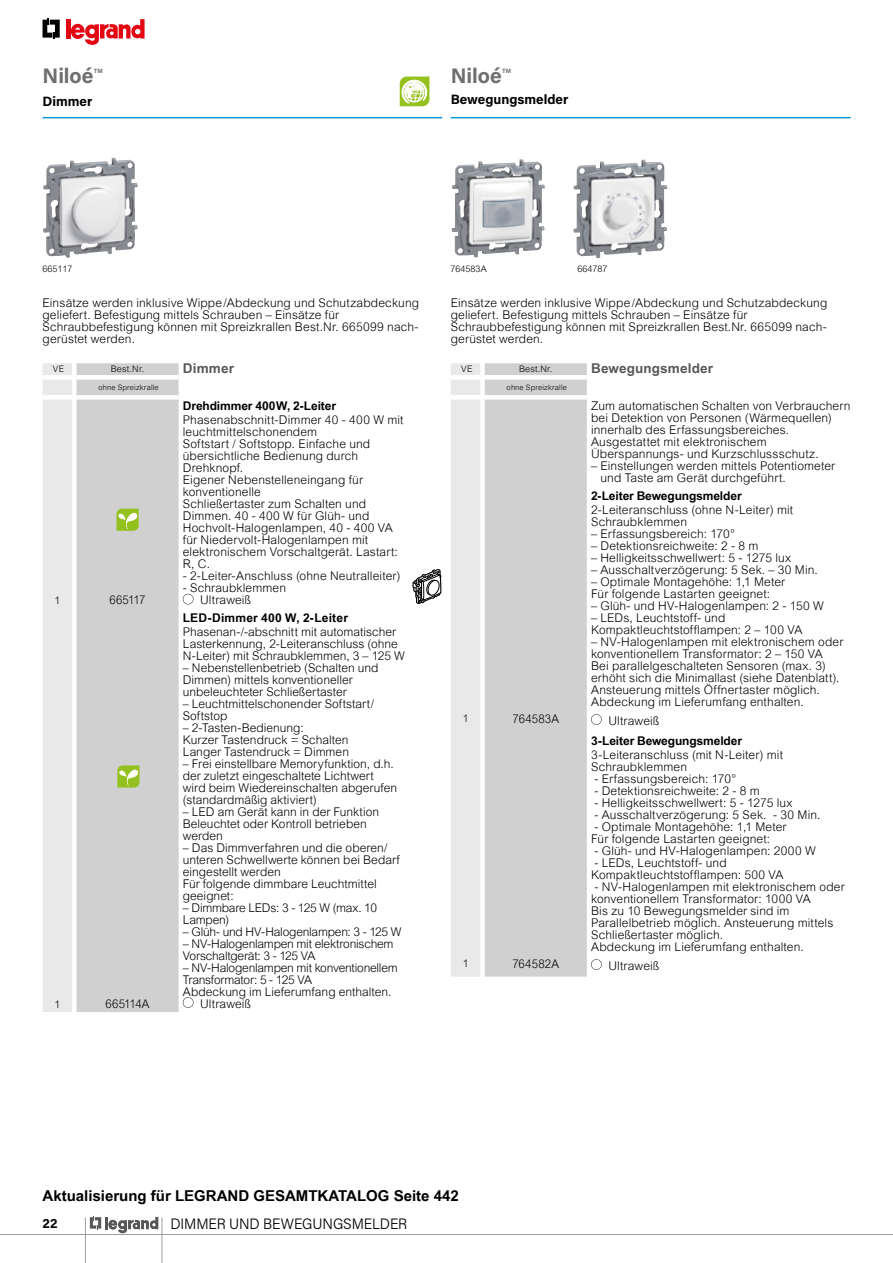
<style>
.page{position:relative;width:893px;height:1263px;background:#fff}
.page>*{position:absolute;margin:0;border:0;box-sizing:border-box;transform-origin:0 0}
.t1{font:700 21px "Acumin Pro";color:#706f6f}
.t2{font:700 15px "Arial";color:#000}
.t3{font:300 15px "Acumin Pro";letter-spacing:-.005em;color:#000;scale:.95 1}
.t4{font:700 13.5px "Acumin Pro";color:#000}
.t5{font:700 13.5px "Arial";letter-spacing:.01em;color:#575756}
.t6{font:300 12px/12px "Arial";letter-spacing:.01em;color:#000}
.t7{font:300 12px/12px "Arial";letter-spacing:-.02em;color:#000}
.t8{font:300 12px/12px "Arial";letter-spacing:-.015em;color:#000}
.t9{font:700 12px "Arial";letter-spacing:-.005em;color:#000}
.t10{font:700 12px "Arial";letter-spacing:.02em;color:#000}
.t11{font:300 12px "Arial";letter-spacing:.01em;color:#000;scale:.95 1}
.t12{font:300 12px "Arial";letter-spacing:-.015em;color:#000;scale:.95 1}
.t13{font:300 10.5px "Arial";color:#000}
.t14{font:300 9px "Arial";color:#000}
.t15{font:300 7.5px "Arial";letter-spacing:.025em;color:#000}
.t16{font:700 6.15px "Acumin Pro";color:#706f6f}
</style>
<div class="page">
<hr style="left:162px;top:1217px;width:1px;height:46px;background:#9d9d9c">
<hr style="left:85px;top:1217px;width:1px;height:46px;background:#9d9d9c">
<svg style="left:90px;top:1216px;width:68px;height:17px"></svg>
<hr style="left:0;top:1234px;width:893px;height:1px;background:#9d9d9c">
<svg style="left:43px;top:18px;width:17px;height:21px"></svg>
<hr style="left:66px;top:19px;width:4px;height:20px;background:#e30613">
<svg style="left:71px;top:19px;width:74px;height:26px"></svg>
<svg style="left:400px;top:77px;width:29px;height:29px"></svg>
<div style="left:404px;top:82px;width:20px;height:20px;border:1px solid #fff;border-radius:50%"></div>
<img style="left:573px;top:160px;width:94px;height:98px">
<img style="left:43px;top:158px;width:95px;height:100px">
<img style="left:452px;top:159px;width:93px;height:98px">
<div style="left:485px;top:363px;width:102px;height:614px;background:#d0d0d0"></div>
<div style="left:485px;top:375px;width:102px;height:5px;background:#fff"></div>
<svg style="left:451px;top:363px;width:34px;height:614px"></svg>
<div style="left:485px;top:395px;width:102px;height:5px;background:#fff"></div>
<svg style="left:591px;top:714px;width:11px;height:11px"></svg>
<svg style="left:591px;top:959px;width:11px;height:11px"></svg>
<div style="left:77px;top:363px;width:102px;height:649px;background:#d0d0d0"></div>
<div style="left:77px;top:375px;width:102px;height:5px;background:#fff"></div>
<svg style="left:43px;top:363px;width:34px;height:649px;background:#ebebeb"></svg>
<div style="left:77px;top:395px;width:102px;height:5px;background:#fff"></div>
<svg style="left:183px;top:594px;width:10px;height:10px"></svg>
<svg style="left:412px;top:569px;width:30px;height:35px"></svg>
<svg style="left:183px;top:997px;width:10px;height:11px"></svg>
<svg style="left:116px;top:509px;width:23px;height:22px"></svg>
<hr style="left:43px;top:117px;width:399px;height:1px;background:#009bd9">
<hr style="left:451px;top:117px;width:399px;height:1px;background:#009bd9">
<svg style="left:117px;top:765px;width:23px;height:22px"></svg>
<h1 class="t1" style="left:43px;top:61px;width:52px">Niloé</h1>
<p class="t16" style="left:94px;top:66px;width:11px">TM</p>
<p class="t4" style="left:43px;top:92px;width:51px">Dimmer</p>
<h1 class="t1" style="left:451px;top:61px;width:52px">Niloé</h1>
<p class="t16" style="left:502px;top:66px;width:11px">TM</p>
<p class="t4" style="left:451px;top:90px;width:119px">Bewegungsmelder</p>
<p class="t14" style="left:43px;top:264px;width:32px">665117</p>
<p class="t14" style="left:451px;top:264px;width:38px">764583A</p>
<p class="t14" style="left:577px;top:264px;width:32px">664787</p>
<p class="t6" style="left:43px;top:296px;width:378px">Einsätze werden inklusive Wippe/Abdeckung und Schutzabdeckung geliefert. Befestigung mittels Schrauben – Einsätze für Schraubbefestigung können mit Spreizkrallen Best.Nr. 665099 nach&shy;gerüstet werden.</p>
<p class="t6" style="left:451px;top:296px;width:378px">Einsätze werden inklusive Wippe/Abdeckung und Schutzabdeckung geliefert. Befestigung mittels Schrauben – Einsätze für Schraubbefestigung können mit Spreizkrallen Best.Nr. 665099 nach&shy;gerüstet werden.</p>
<p class="t14" style="left:53px;top:364px;width:13px">VE</p>
<p class="t14" style="left:111px;top:364px;width:35px">Best.Nr.</p>
<p class="t5" style="left:183px;top:360px;width:53px">Dimmer</p>
<p class="t15" style="left:98px;top:383px;width:62px">ohne Spreizkralle</p>
<p class="t9" style="left:183px;top:399px;width:155px">Drehdimmer 400W, 2-Leiter</p>
<p class="t6" style="left:183px;top:414px;width:222px">Phasenabschnitt-Dimmer 40 - 400 W mit leuchtmittelschonendem<br>Softstart / Softstopp. Einfache und übersichtliche Bedienung durch<br>Drehknopf.<br>Eigener Nebenstelleneingang für konventionelle<br>Schließertaster zum Schalten und<br>Dimmen. 40 - 400 W für Glüh- und<br>Hochvolt-Halogenlampen, 40 - 400 VA für Niedervolt-Halogenlampen mit elektronischem Vorschaltgerät. Lastart:<br>R, C.</p>
<p class="t6" style="left:183px;top:570px;width:219px">- 2-Leiter-Anschluss (ohne Neutralleiter)</p>
<p class="t6" style="left:200px;top:582px;width:87px;text-indent:-17px">- Schraubklemmen<br>Ultraweiß</p>
<p class="t10" style="left:183px;top:610px;width:167px">LED-Dimmer 400 W, 2-Leiter</p>
<p class="t6" style="left:183px;top:626px;width:223px">Phasenan-/-abschnitt mit automatischer<br>Lasterkennung, 2-Leiteranschluss (ohne<br>N-Leiter) mit Schraubklemmen, 3 – 125 W</p>
<p class="t6" style="left:183px;top:662px;width:197px">– Nebenstellenbetrieb (Schalten und<br>Dimmen) mittels konventioneller unbeleuchteter Schließertaster</p>
<p class="t6" style="left:183px;top:698px;width:193px">– Leuchtmittelschonender Softstart/<br>Softstop</p>
<p class="t6" style="left:183px;top:722px;width:168px">– 2-Tasten-Bedienung:<br>Kurzer Tastendruck = Schalten<br>Langer Tastendruck = Dimmen</p>
<p class="t6" style="left:183px;top:758px;width:216px">– Frei einstellbare Memoryfunktion, d.h. der zuletzt eingeschaltete Lichtwert wird beim Wiedereinschalten abgerufen (standardmäßig aktiviert)</p>
<p class="t6" style="left:183px;top:806px;width:198px">– LED am Gerät kann in der Funktion<br>Beleuchtet oder Kontroll betrieben werden</p>
<p class="t6" style="left:183px;top:842px;width:219px">– Das Dimmverfahren und die oberen/ unteren Schwellwerte können bei Bedarf eingestellt werden<br>Für folgende dimmbare Leuchtmittel geeignet:</p>
<p class="t7" style="left:183px;top:902px;width:196px">– Dimmbare LEDs: 3 - 125 W (max. 10<br>Lampen)</p>
<p class="t7" style="left:183px;top:926px;width:220px">– Glüh- und HV-Halogenlampen: 3 - 125 W</p>
<p class="t7" style="left:183px;top:938px;width:212px">– NV-Halogenlampen mit elektronischem<br>Vorschaltgerät: 3 - 125 VA</p>
<p class="t8" style="left:183px;top:962px;width:217px">– NV-Halogenlampen mit konventionellem<br>Transformator: 5 - 125 VA<br>Abdeckung im Lieferumfang enthalten.</p>
<p class="t13" style="left:54px;top:595px;width:7px">1</p>
<p class="t11" style="left:110px;top:593px;width:39px">665117</p>
<p class="t13" style="left:54px;top:998px;width:7px">1</p>
<p class="t12" style="left:106px;top:997px;width:48px">665114A</p>
<p class="t6" style="left:200px;top:998px;width:52px">Ultraweiß</p>
<p class="t14" style="left:461px;top:364px;width:13px">VE</p>
<p class="t14" style="left:519px;top:364px;width:35px">Best.Nr.</p>
<p class="t5" style="left:591px;top:360px;width:124px">Bewegungsmelder</p>
<p class="t15" style="left:507px;top:383px;width:62px">ohne Spreizkralle</p>
<p class="t6" style="left:591px;top:400px;width:261px">Zum automatischen Schalten von Verbrauchern bei Detektion von Personen (Wärmequellen) innerhalb des Erfassungsbereiches.<br>Ausgestattet mit elektronischem Überspannungs- und Kurzschlussschutz.</p>
<p class="t6" style="left:600px;top:460px;width:236px;text-indent:-9px">– Einstellungen werden mittels Potentiometer und Taste am Gerät durchgeführt.</p>
<p class="t9" style="left:591px;top:488px;width:152px">2-Leiter Bewegungsmelder</p>
<p class="t6" style="left:591px;top:503px;width:204px">2-Leiteranschluss (ohne N-Leiter) mit<br>Schraubklemmen</p>
<p class="t6" style="left:591px;top:527px;width:145px">– Erfassungsbereich: 170°</p>
<p class="t6" style="left:591px;top:539px;width:169px">– Detektionsreichweite: 2 - 8 m</p>
<p class="t6" style="left:591px;top:551px;width:201px">– Helligkeitsschwellwert: 5 - 1275 lux</p>
<p class="t6" style="left:591px;top:563px;width:228px">– Ausschaltverzögerung: 5 Sek. – 30 Min.</p>
<p class="t6" style="left:591px;top:575px;width:196px">– Optimale Montagehöhe: 1,1 Meter<br>Für folgende Lastarten geeignet:</p>
<p class="t6" style="left:591px;top:599px;width:234px">– Glüh- und HV-Halogenlampen: 2 - 150 W</p>
<p class="t6" style="left:591px;top:611px;width:213px">– LEDs, Leuchtstoff- und<br>Kompaktleuchtstofflampen: 2 – 100 VA</p>
<p class="t6" style="left:591px;top:635px;width:254px">– NV-Halogenlampen mit elektronischem oder konventionellem Transformator: 2 – 150 VA Bei parallelgeschalteten Sensoren (max. 3) erhöht sich die Minimallast (siehe Datenblatt).<br>Ansteuerung mittels Öffnertaster möglich.<br>Abdeckung im Lieferumfang enthalten.</p>
<p class="t13" style="left:463px;top:712px;width:7px">1</p>
<p class="t11" style="left:513px;top:712px;width:50px">764583A</p>
<p class="t6" style="left:608px;top:715px;width:52px">Ultraweiß</p>
<p class="t9" style="left:591px;top:733px;width:153px">3-Leiter Bewegungsmelder</p>
<p class="t6" style="left:591px;top:748px;width:193px">3-Leiteranschluss (mit N-Leiter) mit<br>Schraubklemmen</p>
<p class="t6" style="left:594px;top:772px;width:143px">- Erfassungsbereich: 170°</p>
<p class="t6" style="left:594px;top:784px;width:167px">- Detektionsreichweite: 2 - 8 m</p>
<p class="t6" style="left:594px;top:796px;width:199px">- Helligkeitsschwellwert: 5 - 1275 lux</p>
<p class="t6" style="left:594px;top:808px;width:228px">- Ausschaltverzögerung: 5 Sek. - 30 Min.</p>
<p class="t6" style="left:591px;top:820px;width:197px">- Optimale Montagehöhe: 1,1 Meter<br>Für folgende Lastarten geeignet:</p>
<p class="t6" style="left:594px;top:844px;width:223px">- Glüh- und HV-Halogenlampen: 2000 W</p>
<p class="t6" style="left:591px;top:856px;width:194px">- LEDs, Leuchtstoff- und<br>Kompaktleuchtstofflampen: 500 VA</p>
<p class="t6" style="left:591px;top:880px;width:255px">- NV-Halogenlampen mit elektronischem oder konventionellem Transformator: 1000 VA<br>Bis zu 10 Bewegungsmelder sind im Parallelbetrieb möglich. Ansteuerung mittels Schließertaster möglich.<br>Abdeckung im Lieferumfang enthalten.</p>
<p class="t13" style="left:463px;top:957px;width:7px">1</p>
<p class="t11" style="left:512px;top:957px;width:50px">764582A</p>
<p class="t6" style="left:608px;top:960px;width:52px">Ultraweiß</p>
<p class="t2" style="left:43px;top:1187px;width:418px">Aktualisierung für LEGRAND GESAMTKATALOG Seite 442</p>
<p class="t4" style="left:43px;top:1214px;width:17px">22</p>
<p class="t3" style="left:171px;top:1213px;width:251px">DIMMER UND BEWEGUNGSMELDER</p>
</div>
